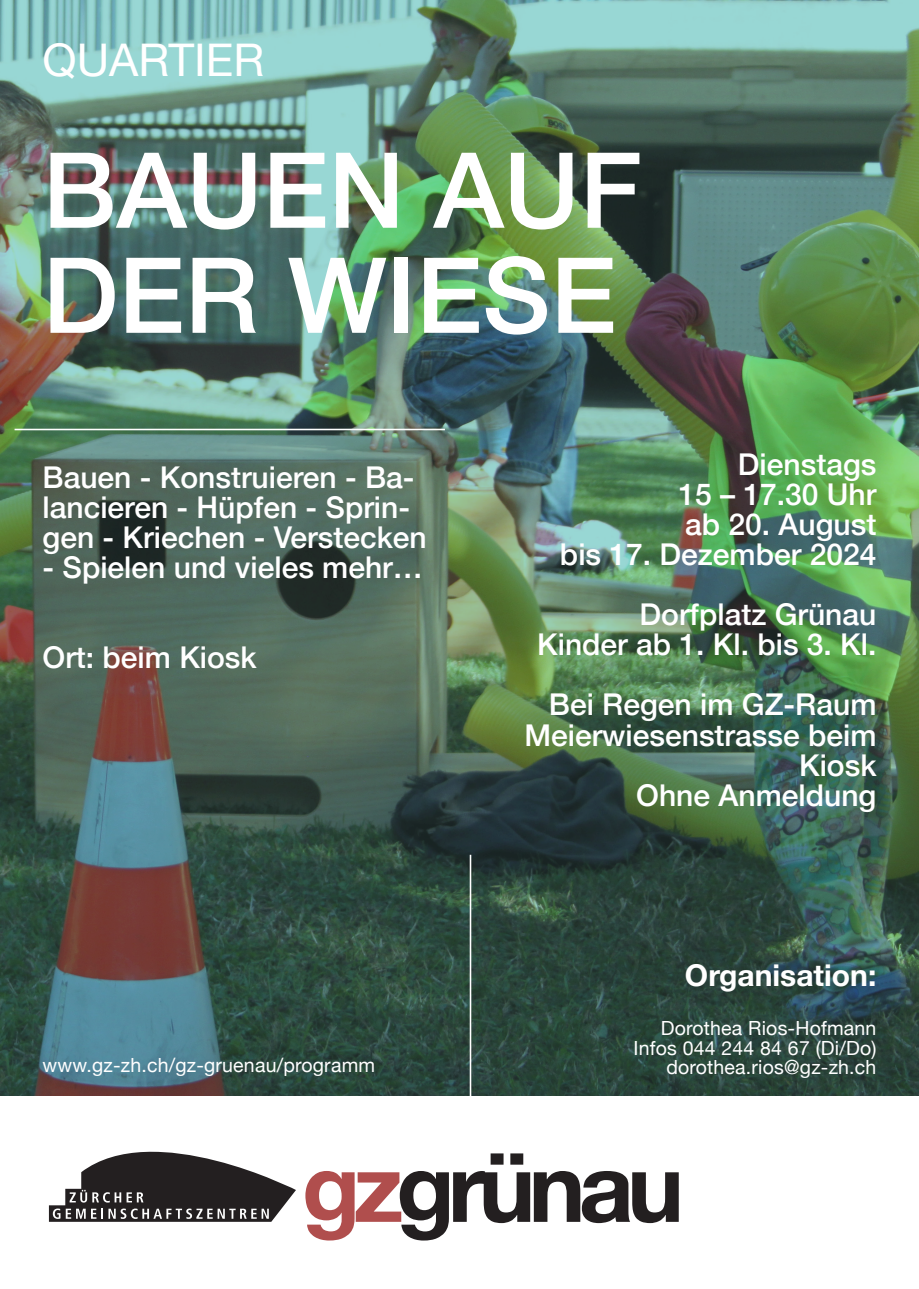
<style>
.page{position:relative;width:919px;height:1289px;background:#fff}
.page>*{position:absolute;margin:0;border:0;box-sizing:border-box;transform-origin:0 0}
.t1{font:500 105px/105px "Helvetica Neue";color:#fff}
.t2{font:700 95.85px "Helvetica Neue";letter-spacing:-.07em;color:#231f20}
.t3{font:45px "Helvetica Neue";color:#fff}
.t4{font:500 30px/30px "Helvetica Neue";color:#fff}
.t5{font:700 30px "Helvetica Neue";color:#fff}
.t6{font:19.5px "Helvetica Neue";letter-spacing:.01em;color:#fff}
</style>
<div class="page">
<img style="left:0;top:0;width:918px;height:1095px">
<hr style="left:469px;top:854px;width:2px;height:262px;background:#fff">
<hr style="left:15px;top:428px;width:430px;height:2px;background:#fff">
<svg style="left:305px;top:1171px;width:96px;height:69px"></svg>
<svg style="left:49px;top:1151px;width:247px;height:70px"></svg>
<p class="t3" style="left:43px;top:27px;width:223px">QUARTIER</p>
<p class="t1" style="left:43px;top:129px;width:601px">BAUEN AUF<br>DER WIESE</p>
<p class="t4" style="left:43px;top:459px;width:386px">Bauen - Konstruieren - Ba&shy;lancieren - Hüpfen - Sprin&shy;gen - Kriechen - Verstecken</p>
<p class="t4" style="left:43px;top:549px;width:382px">- Spielen und vieles mehr…</p>
<p class="t4" style="left:43px;top:639px;width:215px">Ort: beim Kiosk</p>
<p class="t6" style="left:43px;top:1051px;width:334px">www.gz-zh.ch/gz-gruenau/programm</p>
<p class="t4" style="left:738px;top:447px;width:140px">Dienstags</p>
<p class="t4" style="left:678px;top:477px;width:199px">15 – 17.30 Uhr</p>
<p class="t4" style="left:685px;top:507px;width:193px">ab 20. August</p>
<p class="t4" style="left:560px;top:537px;width:318px">bis 17. Dezember 2024</p>
<p class="t4" style="left:639px;top:597px;width:238px">Dorfplatz Grünau</p>
<p class="t4" style="left:537px;top:627px;width:341px">Kinder ab 1. Kl. bis 3. Kl.</p>
<p class="t4" style="left:524px;top:687px;width:353px;text-align:right">Bei Regen im GZ-Raum<br>Meierwiesenstrasse beim<br>Kiosk</p>
<p class="t4" style="left:636px;top:777px;width:242px">Ohne Anmeldung</p>
<p class="t5" style="left:685px;top:951px;width:193px">Organisation:</p>
<p class="t6" style="left:660px;top:1014px;width:217px">Dorothea Rios-Hofmann</p>
<p class="t6" style="left:633px;top:1033px;width:244px">Infos 044 244 84 67 (Di/Do)</p>
<p class="t6" style="left:666px;top:1053px;width:211px">dorothea.rios@gz-zh.ch</p>
<p class="t2" style="left:396px;top:1112px;width:289px">grünau</p>
</div>
